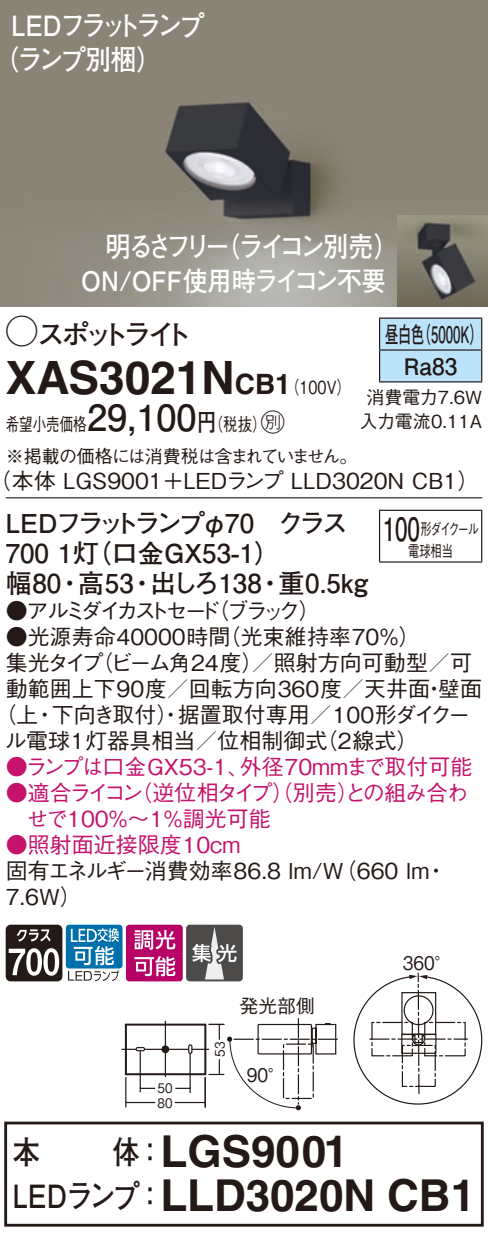
<style>
.page{position:relative;width:488px;height:1238px;background:#fff}
.page>*{position:absolute;margin:0;border:0;box-sizing:border-box;transform-origin:0 0}
.t1{font:700 46px "Helvetica LT Std";color:#231916}
.t2{font:700 44px "Helvetica LT Std";color:#231916}
.t3{font:700 36px "Futo Go B101 Pro";color:#231916}
.t4{font:700 32px "Futo Go B101 Pro";color:#231916;scale:.85 1}
.t5{font:700 32px "Futo Go B101 Pro";color:#231916;scale:.7 1}
.t6{font:700 28px/34px "Futo Go B101 Pro";letter-spacing:-.12em;color:#fff;scale:.9 1}
.t7{font:700 28px "Futo Go B101 Pro";letter-spacing:-.15em;color:#fff;scale:.89 1}
.t8{font:700 28px "Futo Go B101 Pro";letter-spacing:-.195em;color:#231916}
.t9{font:700 28px "Helvetica LT Std";color:#231916}
.t10{font:700 26.8px "Futo Go B101 Pro";letter-spacing:-.005em;color:#fff;scale:.91 1}
.t11{font:700 26px "Futo Go B101 Pro";color:#231916}
.t12{font:700 26px "Futo Go B101 Pro";letter-spacing:-.145em;color:#231916}
.t13{font:24px "Ford Classification 1";color:#231916}
.t14{font:700 22.8px/32px "Futo Go B101 Pro";color:#231916;scale:.58 1}
.t15{font:500 22px/26px "Gothic BBB Pro";color:#231916}
.t16{font:500 22px/26px "Gothic BBB Pro";letter-spacing:-.045em;color:#c5126b}
.t17{font:500 22px "Gothic BBB Pro";color:#c5126b}
.t18{font:500 22px/26px "Gothic BBB Pro";letter-spacing:-.14em;color:#231916}
.t19{font:500 22px/26px "Gothic BBB Pro";letter-spacing:-.02em;color:#c5126b}
.t20{font:18.8px "Gothic BBB Pro Medium 90 pv RKSJ H";color:#231916;scale:.9 1}
.t21{font:18.8px "Gothic BBB Pro Medium 90 pv RKSJ H";color:#231916}
.t22{font:500 18px/31.6px "Gothic BBB Pro";letter-spacing:-.04em;color:#231916;scale:.75 1}
.t23{font:500 18px/24px "Gothic BBB Pro";color:#231916;text-align:center}
.t24{font:500 18px "Gothic BBB Pro";color:#231916;scale:.8 1}
.t25{font:500 16px "Gothic BBB Pro";letter-spacing:-.11em;color:#231916;scale:.7 1}
.t26{font:13.2px/15.2px "Gothic BBB Pro Medium 90 pv RKSJ H";color:#231916;scale:.9 1}
.s1{font-family:"Ford Classification 1";font-weight:400;font-size:32px}
.s2{font-size:46px}
.s3{font-family:"Helvetica LT Std";font-weight:700;font-size:28px}
.s4{font-family:"Gothic BBB Pro";font-weight:500;font-size:18px}
.s5{font-family:"Futo Go B101 Pro";font-weight:700;font-size:24px}
</style>
<div class="page">
<img style="left:0;top:0;width:488px;height:306px">
<img style="left:397px;top:215px;width:91px;height:91px">
<div style="left:380px;top:319px;width:101px;height:62px;background:#bbe3f9"></div>
<hr style="left:379px;top:317px;width:103px;height:2px;background:#231916">
<hr style="left:379px;top:319px;width:1px;height:30px;background:#231916">
<hr style="left:481px;top:319px;width:1px;height:30px;background:#231916">
<hr style="left:379px;top:349px;width:103px;height:2px;background:#231916">
<hr style="left:379px;top:351px;width:1px;height:30px;background:#231916">
<hr style="left:481px;top:351px;width:1px;height:30px;background:#231916">
<hr style="left:379px;top:381px;width:103px;height:2px;background:#231916">
<hr style="left:6px;top:497px;width:476px;height:1px;background:#231916">
<hr style="left:379px;top:511px;width:1px;height:50px;background:#231916">
<hr style="left:379px;top:510px;width:103px;height:1px;background:#231916">
<hr style="left:481px;top:511px;width:1px;height:50px;background:#231916">
<hr style="left:379px;top:561px;width:103px;height:2px;background:#231916">
<svg style="left:6px;top:924px;width:56px;height:57px"></svg>
<div style="left:66px;top:924px;width:56px;height:44px;background:#0070ac;border-radius:3px"></div>
<svg style="left:68px;top:924px;width:414px;height:186px"></svg>
<div style="left:186px;top:924px;width:57px;height:57px;border:2px solid #4d4a4a;border-radius:3px"></div>
<div style="left:4px;top:1121px;width:479px;height:105px;border:3px solid #231916"></div>
<p class="t6" style="left:-7px;top:5px;width:236px;text-indent:18px">LEDフラットランプ（ランプ別梱(</p>
<p class="t7" style="left:215px;top:224px;width:208px">（ライコン別売(</p>
<p class="t7" style="left:106px;top:224px;width:141px">明るさフリー</p>
<p class="t10" style="left:81px;top:260px;width:336px">ON/OFF使用時ライコン不要</p>
<p class="t8" style="left:6px;top:312px;width:188px"><span class="s1">A</span>スポットライト</p>
<p class="t14" style="left:417px;top:315px;width:115px">（5000 (K</p>
<p class="t14" style="left:403px;top:315px;width:94px;text-indent:-19px">昼白色<br>Ra83</p>
<p class="t23" style="left:359px;top:383px;width:124px">消費電力7.6W入力電流0.11A</p>
<h1 class="t1" style="left:6px;top:349px;width:197px">XAS3021</h1>
<p class="t9" style="left:201px;top:367px;width:75px"><span class="s2">N</span>CB</p>
<p class="t24" style="left:275px;top:372px;width:96px">（<span class="s3">1</span> 100 (V</p>
<h3 class="t3" style="left:87px;top:389px;width:111px">29,100</h3>
<p class="t13" style="left:252px;top:410px;width:34px">C<span class="s4">）</span></p>
<p class="t24" style="left:197px;top:410px;width:70px">（<span class="s5">円</span>税抜</p>
<p class="t22" style="left:6px;top:406px;width:470px">希望小売価格<br>※掲載の価格には消費税は含まれていません。</p>
<p class="t15" style="left:-10px;top:465px;width:491px">（本体 LGS9001＋LEDランプ LLD3020N CB1(</p>
<p class="t12" style="left:6px;top:502px;width:343px">LEDフラットランプφ70　クラス</p>
<p class="t11" style="left:6px;top:532px;width:276px">700 （灯1 口金GX53-1(</p>
<p class="t11" style="left:278px;top:562px;width:91px">重0.5kg</p>
<p class="t11" style="left:6px;top:562px;width:57px">幅80</p>
<p class="t11" style="left:78px;top:562px;width:57px">高53</p>
<p class="t11" style="left:150px;top:562px;width:113px">出しろ138</p>
<p class="t11" style="left:57px;top:562px;width:27px">・</p>
<p class="t11" style="left:129px;top:562px;width:27px">・</p>
<p class="t11" style="left:257px;top:562px;width:27px">・</p>
<h3 class="t5" style="left:382px;top:504px;width:55px">100</h3>
<p class="t25" style="left:408px;top:538px;width:66px">電球相当</p>
<p class="t25" style="left:420px;top:516px;width:85px">形ダイクール</p>
<p class="t15" style="left:207px;top:595px;width:114px">（ブラック(</p>
<p class="t18" style="left:219px;top:595px;width:203px;text-indent:-213px">●アルミダイカストセード<br>（光束維持率70％(</p>
<p class="t15" style="left:92px;top:621px;width:382px;text-indent:-86px">●光源寿命40000時間<br>（ビーム角24度／）照射方向可動型／可</p>
<p class="t15" style="left:6px;top:647px;width:478px">集光タイプ<br>動範囲上下90度／回転方向360度／天井面壁面</p>
<p class="t15" style="left:178px;top:673px;width:294px;text-indent:245px">・据置取付専用／100形ダイクー</p>
<p class="t15" style="left:-6px;top:699px;width:45px">（上</p>
<p class="t15" style="left:52px;top:699px;width:132px">下向き取付）・</p>
<p class="t15" style="left:34px;top:699px;width:23px">・</p>
<p class="t15" style="left:316px;top:725px;width:104px">（2線式(</p>
<p class="t15" style="left:5px;top:725px;width:324px">ル電球1灯器具相当／位相制御式</p>
<p class="t17" style="left:240px;top:749px;width:234px">外径70mmまで取付可能</p>
<p class="t16" style="left:130px;top:751px;width:339px;text-indent:-125px">●ランプは口金GX53-1、<br>（逆位相タイプ）（別売との組み合わ</p>
<p class="t17" style="left:337px;top:775px;width:23px">）</p>
<p class="t19" style="left:27px;top:777px;width:246px;text-indent:-21px">●適合ライコン<br>せで100％〜1％調光可能</p>
<p class="t17" style="left:6px;top:827px;width:236px">●照射面近接限度10cm</p>
<p class="t15" style="left:6px;top:855px;width:425px">固有エネルギー消費効率86.8 lm （W/ 660 lm<br>7.6W(</p>
<p class="t15" style="left:425px;top:855px;width:23px">・</p>
<h3 class="t4" style="left:13px;top:1126px;width:34px">本</h3>
<p class="t26" style="left:157px;top:1078px;width:18px">50<br>80</p>
<p class="t26" style="left:210px;top:1057px;width:18px;rotate:-90deg">53</p>
<p class="t21" style="left:239px;top:990px;width:77px">発光部側</p>
<p class="t20" style="left:247px;top:1060px;width:44px">90°</p>
<h3 class="t4" style="left:113px;top:1126px;width:62px">体：</h3>
<h2 class="t2" style="left:160px;top:1124px;width:189px">LGS9001</h2>
<p class="t20" style="left:402px;top:947px;width:56px">360°</p>
<h3 class="t4" style="left:13px;top:1170px;width:179px">LEDランプ：</h3>
<h2 class="t2" style="left:160px;top:1168px;width:316px">LLD3020N CB1</h2>
</div>
